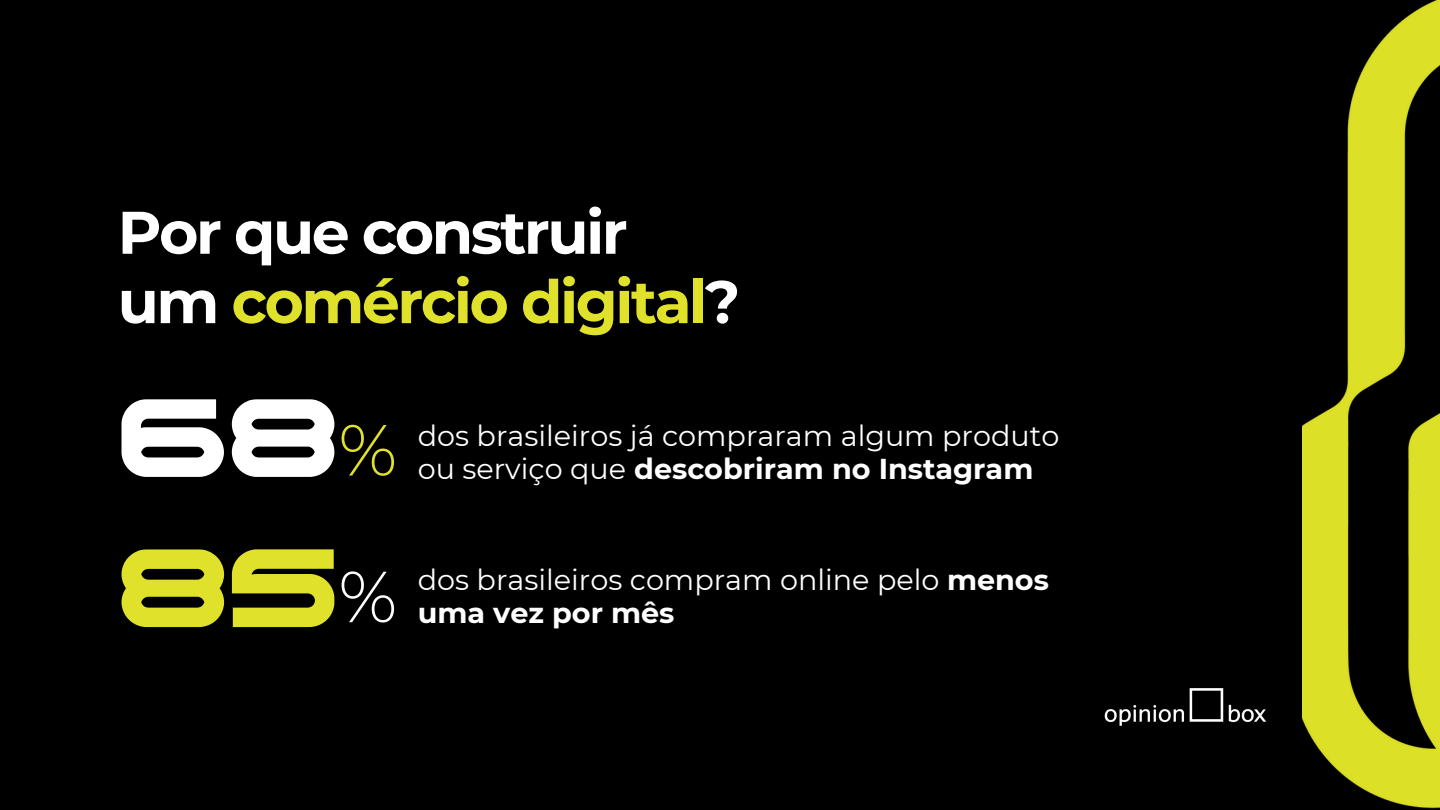
<style>
.page{position:relative;width:1440px;height:810px;background:#000}
.page>*{position:absolute;margin:0;border:0;box-sizing:border-box;transform-origin:0 0}
.t1{font:111px "Airnt Quantum";color:#fff}
.t2{font:111px "Airnt Quantum";color:#e0e12a}
.t3{font:300 72.2px "Montserrat";color:#e0e12a}
.t4{font:300 72.2px "Montserrat";color:#fff}
.t5{font:700 60px/69.4px "Montserrat";letter-spacing:-.04em;color:#fff}
.t6{font:28.7px "Montserrat";color:#fff}
.t7{font:700 28.7px "Montserrat";color:#fff}
.s1{color:#e0e12a}
.s2{font-weight:400}
.s3{font-weight:700}
</style>
<div class="page">
<img style="left:1302px;top:0;width:138px;height:809px">
<img style="left:1104px;top:688px;width:163px;height:38px">
<p class="t5" style="left:118px;top:198px;width:624px">Por que construir um <span class="s1">comércio digital</span>?</p>
<p class="t1" style="left:118px;top:394px;width:222px">68</p>
<p class="t3" style="left:338px;top:406px;width:60px">%</p>
<p class="t6" style="left:418px;top:418px;width:643px">dos brasileiros já compraram algum produto</p>
<p class="t7" style="left:418px;top:451px;width:617px"><span class="s2">ou serviço que</span> descobriram no Instagram</p>
<p class="t2" style="left:118px;top:544px;width:222px">85</p>
<p class="t4" style="left:338px;top:552px;width:60px">%</p>
<p class="t6" style="left:418px;top:562px;width:633px">dos brasileiros compram online pelo <span class="s3">menos</span></p>
<p class="t7" style="left:418px;top:595px;width:258px">uma vez por mês</p>
</div>
